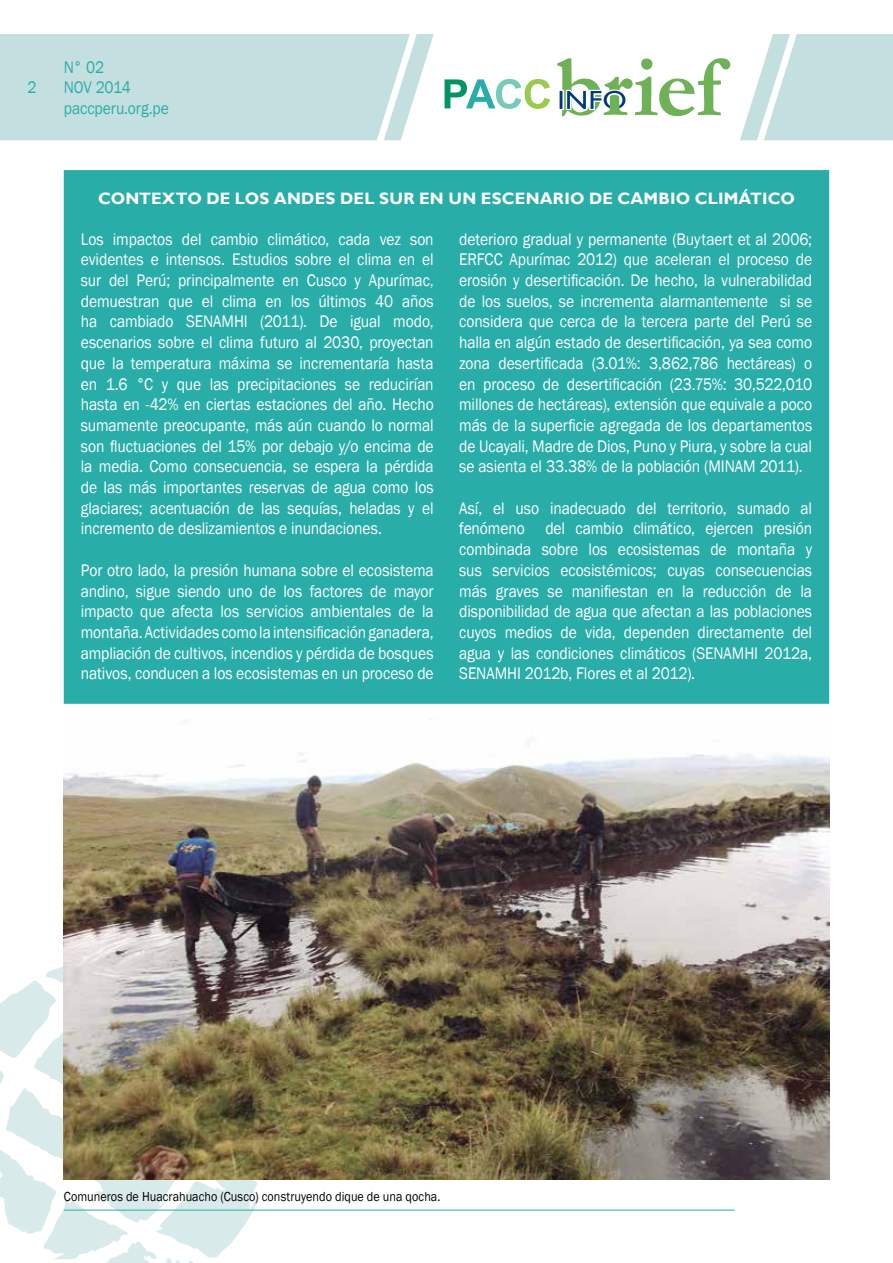
<style>
.page{position:relative;width:893px;height:1263px;background:#fff}
.page>*{position:absolute;margin:0;border:0;box-sizing:border-box;transform-origin:0 0}
.t1{font:17.25px/20.7px "Franklin Gothic";letter-spacing:-.005em;color:#fff;text-align:justify;scale:.9 1}
.t2{font:17.25px/20.7px "Franklin Gothic";letter-spacing:-.005em;color:#29ada9;scale:.9 1}
.t3{font:700 16.5px "Gill Sans";letter-spacing:.015em;color:#fff}
.t4{font:13.5px "Franklin Gothic";letter-spacing:.005em;color:#000;scale:.9 1}
</style>
<div class="page">
<div style="left:64px;top:170px;width:765px;height:534px;background:#29ada9;border:2px solid #29ada9"></div>
<svg style="left:0;top:959px;width:272px;height:304px"></svg>
<div style="left:0;top:34px;width:434px;height:106px;background:#c4dfdf"></div>
<svg style="left:740px;top:34px;width:153px;height:106px;background:#cde3e3"></svg>
<svg style="left:557px;top:58px;width:173px;height:58px"></svg>
<svg style="left:445px;top:79px;width:105px;height:30px"></svg>
<hr style="left:64px;top:1210px;width:671px;height:1px;background:#29ada9">
<img style="left:64px;top:742px;width:765px;height:437px">
<p class="t2" style="left:27px;top:77px;width:12px">2</p>
<p class="t2" style="left:64px;top:57px;width:118px">N° 02<br>NOV 2014 paccperu.org.pe</p>
<p class="t3" style="left:98px;top:188px;width:698px">CONTEXTO DE LOS ANDES DEL SUR EN UN ESCENARIO DE CAMBIO CLIMÁTICO</p>
<p class="t1" style="left:81px;top:229px;width:394px">Los impactos del cambio climático, cada vez son evidentes e intensos. Estudios sobre el clima en el sur del Perú; principalmente en Cusco y Apurímac, demuestran que el clima en los últimos 40 años ha cambiado SENAMHI (2011). De igual modo, escenarios sobre el clima futuro al 2030, proyectan que la temperatura máxima se incrementaría hasta en 1.6 °C y que las precipitaciones se reducirían hasta en -42% en ciertas estaciones del año. Hecho sumamente preocupante, más aún cuando lo normal son fluctuaciones del 15% por debajo y/o encima de la media. Como consecuencia, se espera la pérdida de las más importantes reservas de agua como los glaciares; acentuación de las sequías, heladas y el incremento de deslizamientos e inundaciones.</p>
<p class="t1" style="left:81px;top:560px;width:394px">Por otro lado, la presión humana sobre el ecosistema andino, sigue siendo uno de los factores de mayor impacto que afecta los servicios ambientales de la montaña. Actividades como la intensificación ganadera, ampliación de cultivos, incendios y pérdida de bosques nativos, conducen a los ecosistemas en un proceso de</p>
<p class="t1" style="left:459px;top:229px;width:394px">deterioro gradual y permanente (Buytaert et al 2006; ERFCC Apurímac 2012) que aceleran el proceso de erosión y desertificación. De hecho, la vulnerabilidad de los suelos, se incrementa alarmantemente si se considera que cerca de la tercera parte del Perú se halla en algún estado de desertificación, ya sea como zona desertificada (3.01%: 3,862,786 hectáreas) o en proceso de desertificación (23.75%: 30,522,010 millones de hectáreas), extensión que equivale a poco más de la superficie agregada de los departamentos de Ucayali, Madre de Dios, Puno y Piura, y sobre la cual se asienta el 33.38% de la población (MINAM 2011).</p>
<p class="t1" style="left:459px;top:498px;width:394px">Así, el uso inadecuado del territorio, sumado al fenómeno del cambio climático, ejercen presión combinada sobre los ecosistemas de montaña y sus servicios ecosistémicos; cuyas consecuencias más graves se manifiestan en la reducción de la disponibilidad de agua que afectan a las poblaciones cuyos medios de vida, dependen directamente del agua y las condiciones climáticos (SENAMHI 2012a, SENAMHI 2012b, Flores et al 2012).</p>
<p class="t4" style="left:64px;top:1188px;width:420px">Comuneros de Huacrahuacho (Cusco) construyendo dique de una qocha.</p>
</div>
